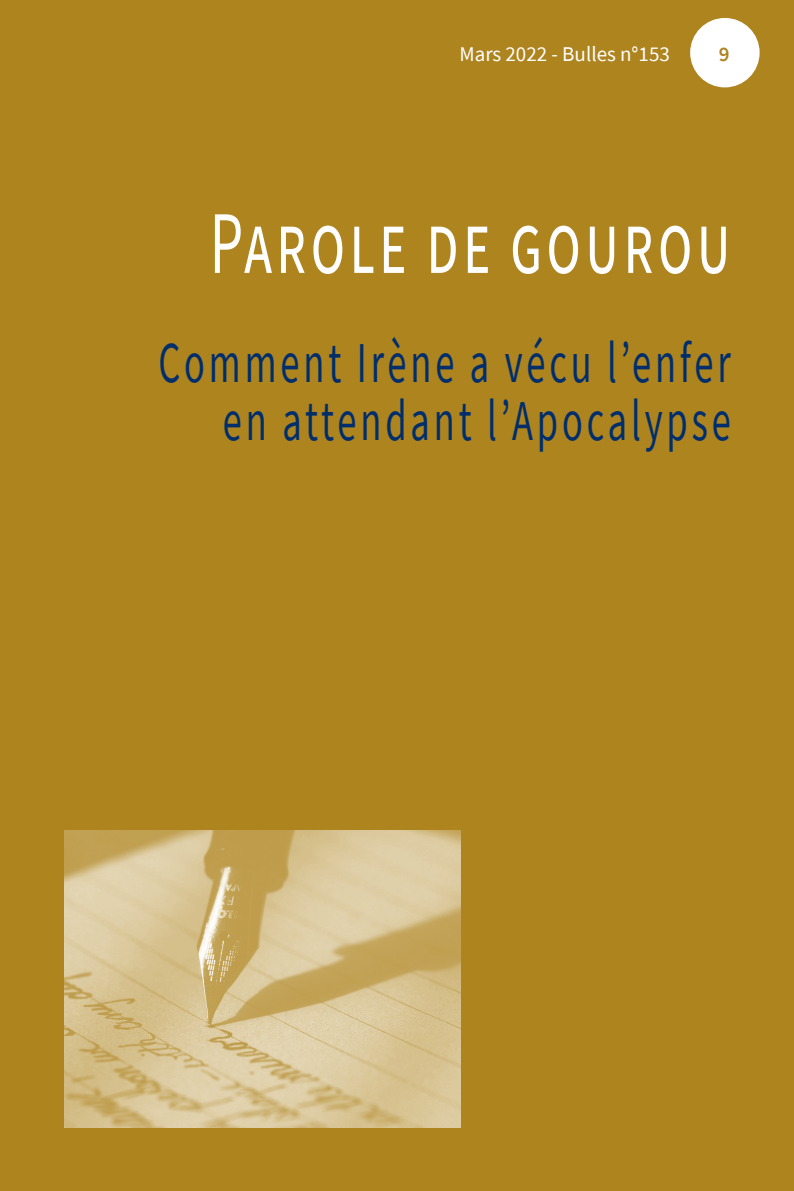
<style>
.page{position:relative;width:794px;height:1191px;background:#ae841f}
.page>*{position:absolute;margin:0;border:0;box-sizing:border-box;transform-origin:0 0}
.t1{font:89.25px "Source Sans Pro";color:#fff;scale:.67 1}
.t2{font:57.75px/57.8px "Source Sans Pro";letter-spacing:.1em;color:#002e6d;text-align:right;scale:.67 1}
.t3{font:21px "Source Sans Pro";color:#fff}
.t4{font:600 21px "Source Sans Pro";color:#ae841f}
</style>
<div class="page">
<div style="left:690px;top:18px;width:69px;height:69px;background:#fff;border-radius:50%"></div>
<img style="left:65px;top:830px;width:395px;height:298px">
<p class="t3" style="left:459px;top:40px;width:212px">Mars 2022 - Bulles n°153</p>
<p class="t4" style="left:719px;top:40px;width:12px">9</p>
<h1 class="t1" style="left:209px;top:186px;width:779px">Parole de gourou</h1>
<p class="t2" style="left:158px;top:334px;width:856px">Comment Irène a vécu l’enfer en attendant l’Apocalypse</p>
</div>
